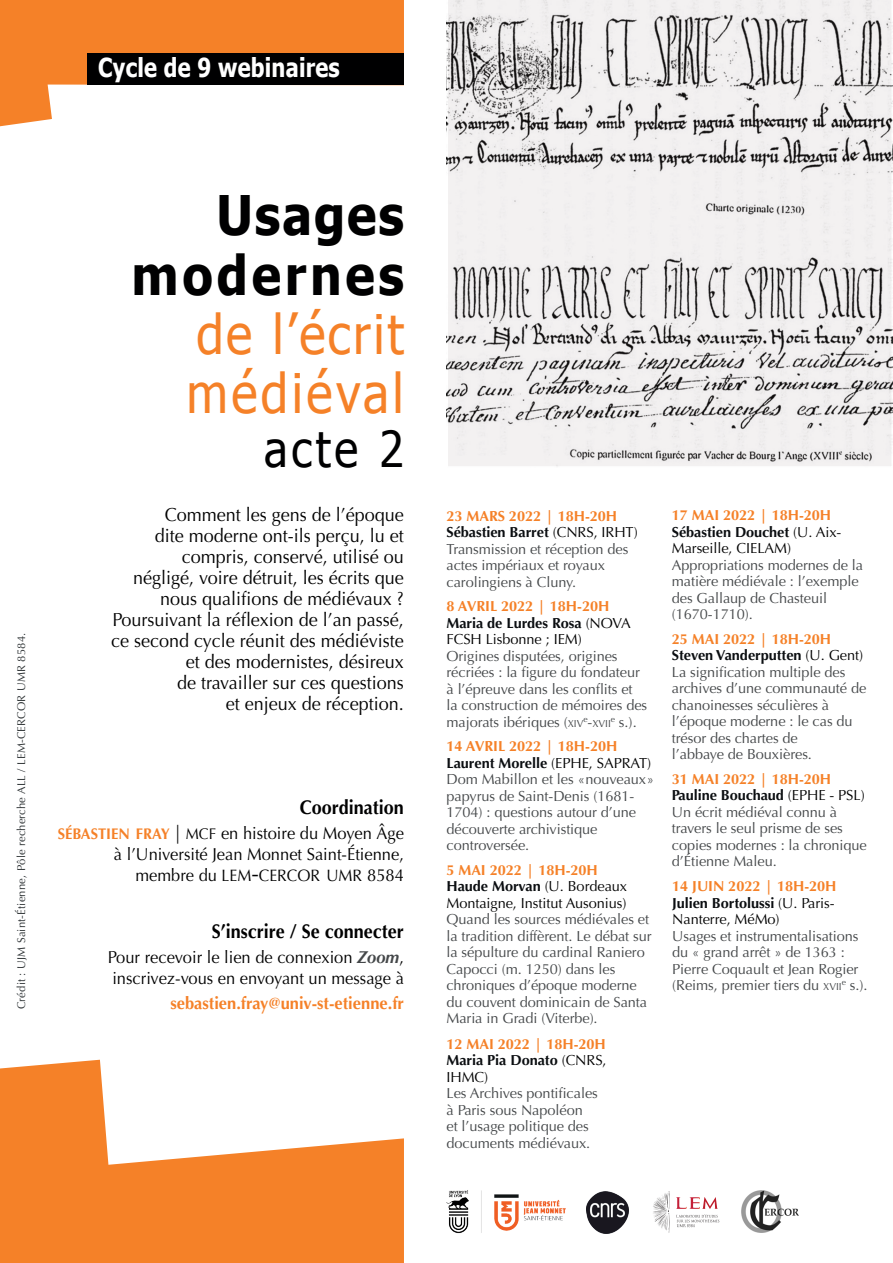
<style>
.page{position:relative;width:893px;height:1263px;background:#fff}
.page>*{position:absolute;margin:0;border:0;box-sizing:border-box;transform-origin:0 0}
.t1{font:54.45px/59.4px "Tahoma";letter-spacing:.06em;color:#f58128;scale:.91 1}
.t2{font:700 54.45px/59.4px "Tahoma";letter-spacing:.075em;color:#000001;text-align:right;scale:.91 1}
.t3{font:49.5px "Tahoma";color:#000001;scale:.91 1}
.t4{font:700 26.1px "Tahoma";letter-spacing:.01em;color:#fff;scale:.83 1}
.t5{font:700 19.8px "Optima";color:#000001;scale:.91 1}
.t6{font:18.9px/21px "Optima";color:#000001;text-align:right;scale:.95 1}
.t7{font:17.4px/21px "Optima";color:#000001;text-align:right;scale:.95 1}
.t8{font:700 17.4px "Optima";color:#f58128;scale:.95 1}
.t9{font:14.55px/16.5px "Optima";letter-spacing:-.005em;color:#444749}
.t10{font:14.55px/16.5px "Optima";letter-spacing:-.005em;color:#000001}
.t11{font:700 14.55px/16.5px "Optima";letter-spacing:-.005em;color:#f58128}
.t12{font:11.25px "Optima";letter-spacing:.015em;color:#2b3032}
.t13{font:10.2px "Optima";color:#444749}
.s1{font-weight:700;font-size:15.45px;color:#f58128}
.s2{font-size:18.9px}
.s3{font-size:15.45px}
.s4{font-size:16.5px}
.s5{font-size:23.7px}
.s6{font-weight:700;font-style:italic;color:#444749}
.s7{font-weight:700;color:#f58128}
.s8{font-weight:700;color:#0b0e11}
.s9{color:#000001}
.s10{font-size:10.2px}
.s11{font-weight:400;color:#444749}
.s12{color:#0b0e11}
.s13{font-weight:400;color:#000001}
.s14{font-size:14.55px}
</style>
<div class="page">
<svg style="left:0;top:0;width:404px;height:126px;fill:#f58128"></svg>
<div style="left:87px;top:53px;width:317px;height:32px;background:#000001"></div>
<svg style="left:0;top:1060px;width:404px;height:203px;fill:#f58128"></svg>
<img style="left:446px;top:1190px;width:120px;height:44px">
<img style="left:587px;top:1191px;width:42px;height:42px">
<svg style="left:676px;top:1197px;width:43px;height:30px"></svg>
<svg style="left:653px;top:1191px;width:17px;height:42px"></svg>
<img style="left:741px;top:1191px;width:57px;height:42px">
<svg style="left:446px;top:0;width:447px;height:467px;fill:#f1eff0"></svg>
<h3 class="t4" style="left:98px;top:49px;width:293px">Cycle de 9 webinaires</h3>
<p class="t12" style="left:15px;top:1009px;width:378px;rotate:-90deg">Crédit : UJM Saint-Étienne, Pôle recherche ALL / LEM-CERCOR UMR 8584.</p>
<h1 class="t2" style="left:132px;top:182px;width:301px">Usages modernes</h1>
<h1 class="t1" style="left:186px;top:302px;width:241px">de l’écrit médiéval</h1>
<h2 class="t3" style="left:264px;top:416px;width:155px">acte 2</h2>
<p class="t6" style="left:111px;top:505px;width:310px">Comment les gens de l’époque<br>dite moderne ont-ils perçu, lu et compris, conservé, utilisé ou<br>négligé, voire détruit, les écrits que nous qualifions de médiévaux ?<br>Poursuivant la réflexion de l’an passé, ce second cycle réunit des médiéviste et des modernistes, désireux<br>de travailler sur ces questions<br>et enjeux de réception.</p>
<h3 class="t5" style="left:300px;top:796px;width:116px">Coordination</h3>
<p class="t7" style="left:58px;top:823px;width:366px"><span class="s1">SÉBASTIEN FRAY</span> <span class="s2">|</span> <span class="s3">MCF</span> en histoire du Moyen Âge à l’Université Jean Monnet Saint-Étienne, membre du <span class="s4">LEM</span><span class="s5">-</span><span class="s4">CERCOR UMR</span> 8584</p>
<h3 class="t5" style="left:212px;top:919px;width:213px">S’inscrire / Se connecter</h3>
<p class="t7" style="left:108px;top:947px;width:313px;text-align:left">Pour recevoir le lien de connexion <span class="s6">Zoom</span>, inscrivez-vous en envoyant un message à</p>
<p class="t8" style="left:170px;top:993px;width:247px">sebastien.fray@univ-st-etienne.fr</p>
<p class="t9" style="left:446px;top:508px;width:193px"><span class="s7">23 MARS 2022 | 18H-20H<br></span><span class="s8">Sébastien Barret</span> <span class="s9">(CNRS, IRHT)<br></span>Transmission et réception des actes impériaux et royaux carolingiens à Cluny.</p>
<p class="t10" style="left:446px;top:598px;width:186px"><span class="s7">8 AVRIL 2022 | 18H-20H<br></span><span class="s8">Maria de Lurdes Rosa</span> (NOVA<br>FCSH Lisbonne ; IEM)</p>
<p class="t9" style="left:446px;top:648px;width:202px">Origines disputées, origines récriées : la figure du fondateur à l’épreuve dans les conflits et la construction de mémoires des majorats ibériques (<span class="s10">XIV</span></p>
<p class="t11" style="left:446px;top:710px;width:192px;line-height:24.5px;text-indent:164px"><sup>e</sup> <span class="s11">s.).<br></span>14 AVRIL 2022 | 18H-20H</p>
<p class="t9" style="left:446px;top:755px;width:209px"><span class="s8">Laurent Morelle</span> <span class="s9">(EPHE, SAPRAT)<br></span>Dom Mabillon et les «nouveaux» papyrus de Saint-Denis (1681-<br>1704) : questions autour d’une découverte archivistique controversée.</p>
<p class="t10" style="left:446px;top:861px;width:182px"><span class="s7">5 MAI 2022 | 18H-20H<br></span><span class="s8">Haude Morvan</span> (U. Bordeaux<br>Montaigne, Institut Ausonius)</p>
<p class="t9" style="left:446px;top:911px;width:207px">Quand les sources médiévales et la tradition diffèrent. Le débat sur la sépulture du cardinal Raniero<br>Capocci (m. 1250) dans les chroniques d’époque moderne du couvent dominicain de Santa<br>Maria in Gradi (Viterbe).</p>
<p class="t11" style="left:446px;top:1036px;width:162px;text-align:justify">12 MAI 2022 | 18H-20H <span class="s12">Maria Pia Donato</span> <span class="s13">(CNRS, IHMC)</span></p>
<p class="t9" style="left:446px;top:1085px;width:153px">Les Archives pontificales à Paris sous Napoléon<br>et l’usage politique des documents médiévaux.</p>
<p class="t13" style="left:583px;top:717px;width:29px"><sup>e</sup><span class="s14">-</span>XVII</p>
<p class="t10" style="left:672px;top:507px;width:171px"><span class="s7">17 MAI 2022 | 18H-20H<br></span><span class="s8">Sébastien Douchet</span> (U. Aix-<br>Marseille, CIELAM)</p>
<p class="t9" style="left:672px;top:557px;width:193px">Appropriations modernes de la matière médiévale : l’exemple des Gallaup de Chasteuil (1670-1710).</p>
<p class="t9" style="left:672px;top:631px;width:196px"><span class="s7">25 MAI 2022 | 18H-20H<br></span><span class="s8">Steven Vanderputten</span> <span class="s9">(U. Gent)<br></span>La signification multiple des archives d’une communauté de chanoinesses séculières à l’époque moderne : le cas du trésor des chartes de<br>l’abbaye de Bouxières.</p>
<p class="t9" style="left:672px;top:771px;width:196px"><span class="s7">31 MAI 2022 | 18H-20H<br></span><span class="s8">Pauline Bouchaud</span> <span class="s9">(EPHE - PSL)<br></span>Un écrit médiéval connu à travers le seul prisme de ses copies modernes : la chronique d’Étienne Maleu.</p>
<p class="t10" style="left:672px;top:878px;width:166px"><span class="s7">14 JUIN 2022 | 18H-20H<br></span><span class="s8">Julien Bortolussi</span> (U. Paris-<br>Nanterre, MéMo)</p>
<p class="t9" style="left:672px;top:928px;width:197px">Usages et instrumentalisations du « grand arrêt » de 1363 :<br>Pierre Coquault et Jean Rogier (Reims, premier tiers du <span class="s10">XVII</span><sup>e</sup> s.).</p>
</div>
